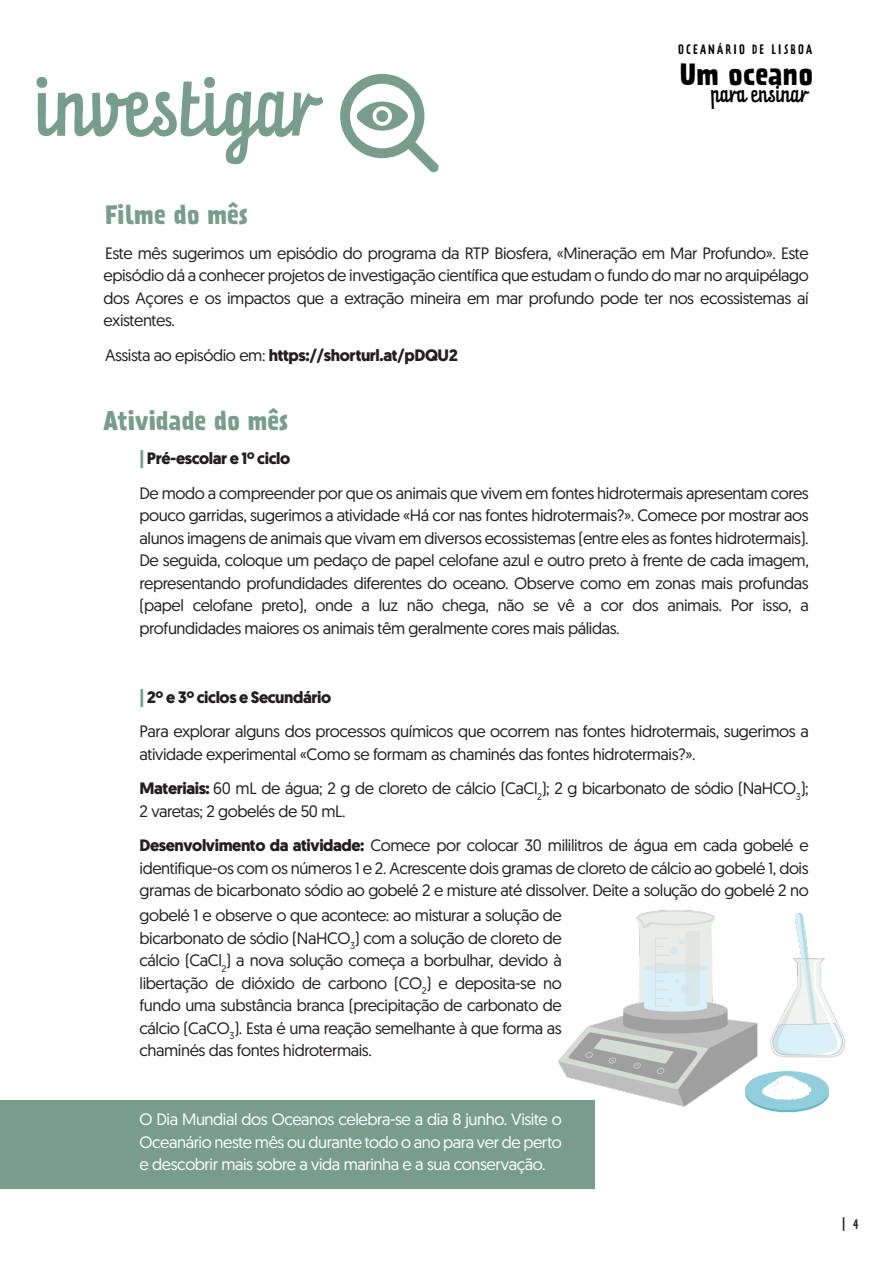
<style>
.page{position:relative;width:893px;height:1263px;background:#fff}
.page>*{position:absolute;margin:0;border:0;box-sizing:border-box;transform-origin:0 0}
.t1{font:70.95px "Prater Script Pro";color:#789d8d}
.t2{font:700 27.45px "Prater Sans Pro";letter-spacing:.015em;color:#000}
.t3{font:700 24px "Prater Sans Pro";color:#789d8d}
.t4{font:19.5px "Prater Script Pro";color:#000}
.t5{font:16.5px/22.5px "Geomanist";letter-spacing:-.025em;color:#231f20}
.t6{font:16.5px/22.5px "Geomanist";letter-spacing:-.025em;color:#fff;text-align:justify}
.t7{font:700 16.5px "Geomanist";letter-spacing:-.025em;color:#231f20}
.t8{font:12.15px "Prater Sans Pro";letter-spacing:.18em;color:#000}
.t9{font:12.15px "Prater Sans Pro";color:#231f20}
.s1{font-weight:400}
.s2{font-weight:700;color:#789d8d}
.s3{font-weight:700}
</style>
<div class="page">
<div style="left:0;top:1100px;width:594px;height:89px;background:#789d8d"></div>
<svg style="left:340px;top:74px;width:99px;height:98px"></svg>
<img style="left:558px;top:910px;width:288px;height:202px">
<h1 class="t1" style="left:38px;top:49px;width:282px">investigar</h1>
<p class="t8" style="left:678px;top:41px;width:135px">OCEANÁRIO DE LISBOA</p>
<h2 class="t2" style="left:680px;top:54px;width:134px">Um oceano</h2>
<p class="t4" style="left:711px;top:78px;width:98px">para ensinar</p>
<h3 class="t3" style="left:105px;top:197px;width:145px">Filme do mês</h3>
<p class="t5" style="left:104px;top:241px;width:707px;text-align:justify">Este mês sugerimos um episódio do programa da RTP Biosfera, «Mineração em Mar Profundo». Este episódio dá a conhecer projetos de investigação científica que estudam o fundo do mar no arquipélago dos Açores e os impactos que a extração mineira em mar profundo pode ter nos ecossistemas aí existentes.</p>
<p class="t7" style="left:105px;top:344px;width:354px"><span class="s1">Assista ao episódio em:</span> https://shorturl.at/pDQU2</p>
<h3 class="t3" style="left:104px;top:402px;width:186px">Atividade do mês</h3>
<p class="t5" style="left:140px;top:441px;width:671px;line-height:34.5px"><span class="s2">|</span> <span class="s3">Pré-escolar e 1º ciclo<br></span>De modo a compreender por que os animais que vivem em fontes hidrotermais apresentam cores</p>
<p class="t5" style="left:140px;top:504px;width:671px;text-align:justify">pouco garridas, sugerimos a atividade «Há cor nas fontes hidrotermais?». Comece por mostrar aos alunos imagens de animais que vivam em diversos ecossistemas (entre eles as fontes hidrotermais).<br>De seguida, coloque um pedaço de papel celofane azul e outro preto à frente de cada imagem, representando profundidades diferentes do oceano. Observe como em zonas mais profundas (papel celofane preto), onde a luz não chega, não se vê a cor dos animais. Por isso, a profundidades maiores os animais têm geralmente cores mais pálidas.</p>
<p class="t5" style="left:140px;top:679px;width:671px;line-height:34.5px"><span class="s2">|</span> <span class="s3">2º e 3º ciclos e Secundário<br></span>Para explorar alguns dos processos químicos que ocorrem nas fontes hidrotermais, sugerimos a</p>
<p class="t5" style="left:140px;top:736px;width:671px;line-height:34.5px">atividade experimental «Como se formam as chaminés das fontes hidrotermais?».<br><span class="s3">Materiais:</span> 60 mL de água; 2 g de cloreto de cálcio (CaCl<sub>2</sub>); 2 g bicarbonato de sódio (NaHCO<sub>3</sub>);</p>
<p class="t5" style="left:140px;top:793px;width:671px;line-height:34.5px">2 varetas; 2 gobelés de 50 mL.<br><span class="s3">Desenvolvimento da atividade:</span> Comece por colocar 30 mililitros de água em cada gobelé e</p>
<p class="t5" style="left:140px;top:856px;width:671px">identifique-os com os números 1 e 2. Acrescente dois gramas de cloreto de cálcio ao gobelé 1, dois gramas de bicarbonato sódio ao gobelé 2 e misture até dissolver. Deite a solução do gobelé 2 no</p>
<p class="t5" style="left:140px;top:904px;width:424px;text-align:justify">gobelé 1 e observe o que acontece: ao misturar a solução de bicarbonato de sódio (NaHCO<sub>3</sub>) com a solução de cloreto de cálcio (CaCl<sub>2</sub>) a nova solução começa a borbulhar, devido à libertação de dióxido de carbono (CO<sub>2</sub>) e deposita-se no fundo uma substância branca (precipitação de carbonato de cálcio (CaCO<sub>3</sub>). Esta é uma reação semelhante à que forma as chaminés das fontes hidrotermais.</p>
<p class="t6" style="left:140px;top:1108px;width:424px">O Dia Mundial dos Oceanos celebra-se a dia 8 junho. Visite o Oceanário neste mês ou durante todo o ano para ver de perto e descobrir mais sobre a vida marinha e a sua conservação.</p>
<p class="t9" style="left:841px;top:1217px;width:19px">| 4</p>
</div>
